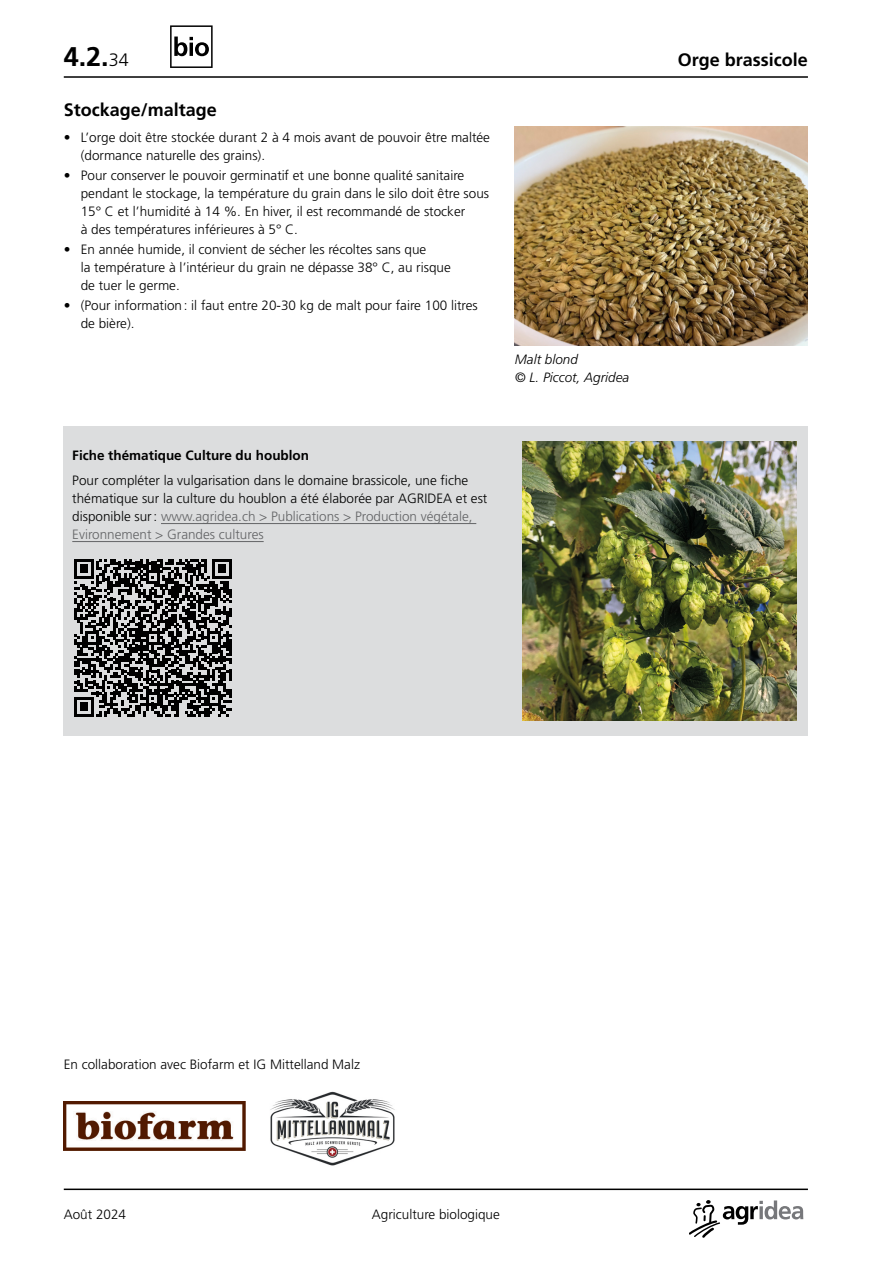
<style>
.page{position:relative;width:893px;height:1263px;background:#fff}
.page>*{position:absolute;margin:0;border:0;box-sizing:border-box;transform-origin:0 0}
.t1{font:700 27px "Frutiger LT Pro";color:#000}
.t2{font:700 18px "Frutiger LT Pro";color:#000}
.t3{font:300 13.5px/18px "Frutiger LT Pro";color:#000}
.t4{font:700 13.5px "Frutiger LT Pro";color:#000}
.t5{font:italic 300 13.5px/18px "Frutiger LT Pro";color:#000}
.s1{font-weight:300;font-size:18px}
.s2{color:#636466}
</style>
<div class="page">
<hr style="left:64px;top:76px;width:744px;height:2px;background:#000">
<svg style="left:689px;top:1200px;width:114px;height:37px"></svg>
<hr style="left:64px;top:1188px;width:744px;height:2px;background:#000">
<img style="left:515px;top:127px;width:292px;height:218px">
<div style="left:63px;top:427px;width:745px;height:309px;background:#dcddde"></div>
<svg style="left:74px;top:559px;width:158px;height:158px"></svg>
<hr style="left:161px;top:523px;width:315px;height:1px;background:#636466">
<hr style="left:72px;top:541px;width:192px;height:1px;background:#636466">
<img style="left:522px;top:441px;width:274px;height:279px">
<img style="left:64px;top:1101px;width:181px;height:50px">
<img style="left:270px;top:1091px;width:125px;height:75px">
<svg style="left:170px;top:25px;width:43px;height:43px"></svg>
<h1 class="t1" style="left:64px;top:40px;width:67px">4.2.<span class="s1">34</span></h1>
<h2 class="t2" style="left:678px;top:49px;width:132px">Orge brassicole</h2>
<h2 class="t2" style="left:64px;top:99px;width:155px">Stockage/maltage</h2>
<p class="t3" style="left:81px;top:128px;width:411px;text-indent:-17px">• L’orge doit être stockée durant 2 à 4 mois avant de pouvoir être maltée (dormance naturelle des grains).</p>
<p class="t3" style="left:81px;top:167px;width:410px;text-indent:-17px">• Pour conserver le pouvoir germinatif et une bonne qualité sanitaire pendant le stockage, la température du grain dans le silo doit être sous 15° C et l’humidité à 14 %. En hiver, il est recommandé de stocker<br>à des températures inférieures à 5° C.</p>
<p class="t3" style="left:81px;top:241px;width:371px;text-indent:-17px">• En année humide, il convient de sécher les récoltes sans que<br>la température à l’intérieur du grain ne dépasse 38° C, au risque de tuer le germe.</p>
<p class="t3" style="left:81px;top:297px;width:399px;text-indent:-17px">• (Pour information: il faut entre 20-30 kg de malt pour faire 100 litres de bière).</p>
<p class="t5" style="left:515px;top:350px;width:116px">Malt blond<br>© L. Piccot, Agridea</p>
<p class="t4" style="left:72px;top:447px;width:238px">Fiche thématique Culture du houblon</p>
<p class="t3" style="left:72px;top:471px;width:417px">Pour compléter la vulgarisation dans le domaine brassicole, une fiche thématique sur la culture du houblon a été élaborée par AGRIDEA et est disponible sur: <span class="s2">www.agridea.ch &gt; Publications &gt; Production végétale, Evironnement &gt; Grandes cultures</span></p>
<p class="t3" style="left:64px;top:1055px;width:298px">En collaboration avec Biofarm et IG Mittelland Malz</p>
<p class="t3" style="left:64px;top:1205px;width:64px">Août 2024</p>
<p class="t3" style="left:372px;top:1205px;width:130px">Agriculture biologique</p>
</div>
